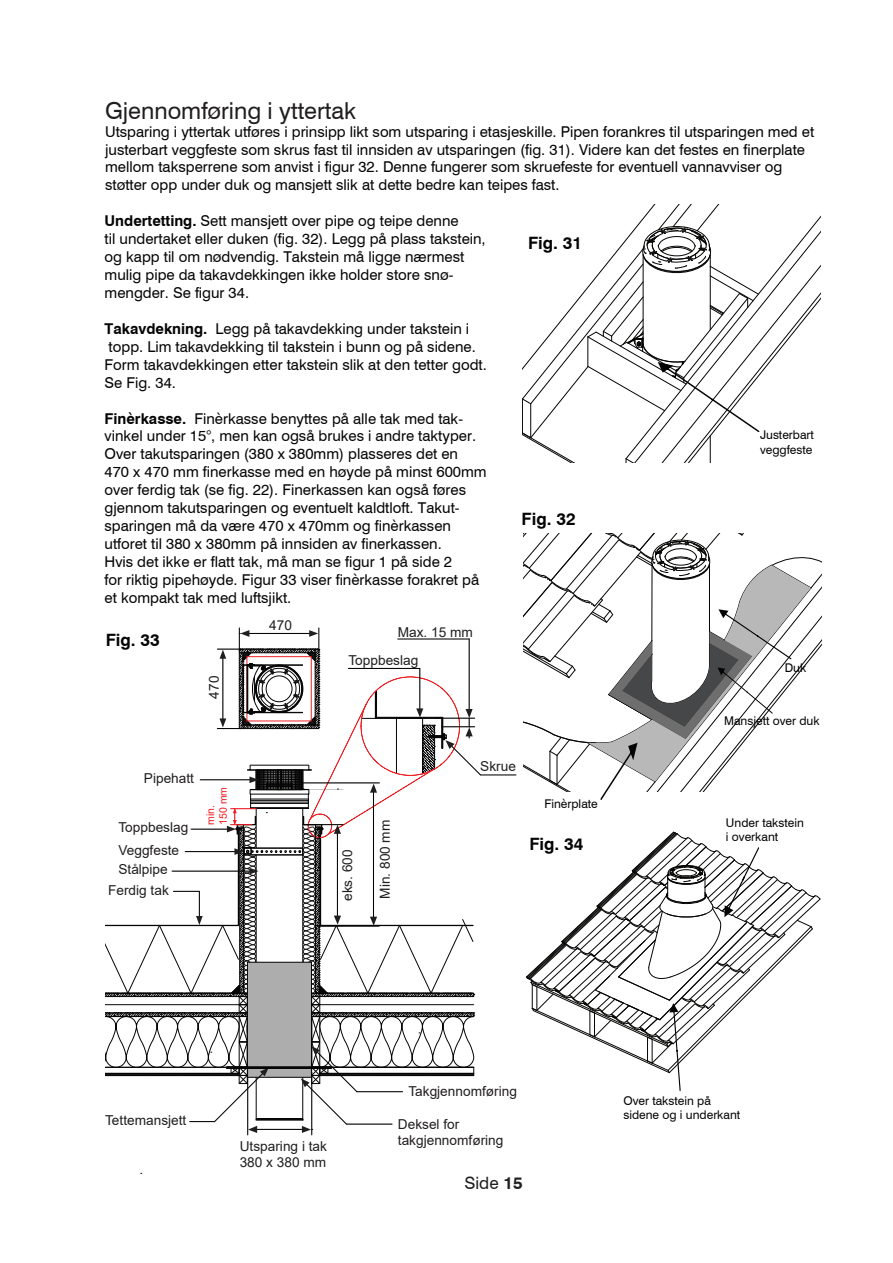
<style>
.page{position:relative;width:893px;height:1263px;background:#fff}
.page>*{position:absolute;margin:0;border:0;box-sizing:border-box;transform-origin:0 0}
.t1{font:23.4px "Swiss 721 BT";color:#211e1e}
.t2{font:700 16.95px "Swiss 721 BT";color:#040504}
.t3{font:16.95px "Swiss 721 BT";color:#211e1e}
.t4{font:15px/17.9px "Swiss 721 BT";color:#040504}
.t5{font:13.65px/16.4px "Arial";color:#211e1e}
.t6{font:12px/14.4px "Swiss 721 BT";color:#040504}
.t7{font:10.5px/12.6px "Arial";color:#ee1d23}
.s1{font-weight:700}
</style>
<div class="page">
<svg style="left:524px;top:533px;width:297px;height:267px"></svg>
<hr style="left:247px;top:1072px;width:1px;height:63px;background:#040504">
<hr style="left:311px;top:1072px;width:1px;height:63px;background:#040504">
<svg style="left:105px;top:628px;width:377px;height:505px"></svg>
<hr style="left:480px;top:774px;width:36px;height:1px;background:#040504">
<svg style="left:522px;top:204px;width:298px;height:258px"></svg>
<svg style="left:526px;top:832px;width:294px;height:259px"></svg>
<h1 class="t1" style="left:105px;top:96px;width:252px">Gjennomføring i yttertak</h1>
<p class="t4" style="left:105px;top:122px;width:710px">Utsparing i yttertak utføres i prinsipp likt som utsparing i etasjeskille. Pipen forankres til utsparingen med et justerbart veggfeste som skrus fast til innsiden av utsparingen (fig. 31). Videre kan det festes en finerplate mellom taksperrene som anvist i figur 32. Denne fungerer som skruefeste for eventuell vannavviser og støtter opp under duk og mansjett slik at dette bedre kan teipes fast.</p>
<p class="t4" style="left:105px;top:212px;width:382px"><span class="s1">Undertetting.</span> Sett mansjett over pipe og teipe denne<br>til undertaket eller duken (fig. 32). Legg på plass takstein, og kapp til om nødvendig. Takstein må ligge nærmest mulig pipe da takavdekkingen ikke holder store snø&shy;mengder. Se figur 34.</p>
<p class="t4" style="left:104px;top:320px;width:384px"><span class="s1">Takavdekning.</span> Legg på takavdekking under takstein i topp. Lim takavdekking til takstein i bunn og på sidene.<br>Form takavdekkingen etter takstein slik at den tetter godt.<br>Se Fig. 34.</p>
<p class="t4" style="left:104px;top:409px;width:384px"><span class="s1">Finèrkasse.</span> Finèrkasse benyttes på alle tak med tak&shy;vinkel under 15°, men kan også brukes i andre taktyper.<br>Over takutsparingen (380 x 380mm) plasseres det en<br>470 x 470 mm finerkasse med en høyde på minst 600mm over ferdig tak (se fig. 22). Finerkassen kan også føres gjennom takutsparingen og eventuelt kaldtloft. Takut&shy;sparingen må da være 470 x 470mm og finèrkassen utforet til 380 x 380mm på innsiden av finerkassen.<br>Hvis det ikke er flatt tak, må man se figur 1 på side 2<br>for riktig pipehøyde. Figur 33 viser finèrkasse forakret på et kompakt tak med luftsjikt.</p>
<p class="t2" style="left:106px;top:630px;width:56px">Fig. 33</p>
<p class="t5" style="left:206px;top:699px;width:24px;rotate:-90deg">470</p>
<p class="t5" style="left:269px;top:617px;width:24px">470</p>
<p class="t5" style="left:398px;top:624px;width:77px">Max. 15 mm</p>
<p class="t5" style="left:348px;top:652px;width:71px">Toppbeslag</p>
<p class="t2" style="left:528px;top:233px;width:56px">Fig. 31</p>
<p class="t2" style="left:521px;top:509px;width:56px">Fig. 32</p>
<p class="t5" style="left:144px;top:770px;width:52px">Pipehatt</p>
<p class="t5" style="left:118px;top:819px;width:71px">Toppbeslag</p>
<p class="t5" style="left:118px;top:842px;width:62px">Veggfeste</p>
<p class="t5" style="left:118px;top:861px;width:51px">Stålpipe</p>
<p class="t5" style="left:108px;top:882px;width:62px">Ferdig tak</p>
<p class="t7" style="left:204px;top:825px;width:39px;rotate:-90deg">min.<br>150 mm</p>
<p class="t5" style="left:339px;top:901px;width:53px;rotate:-90deg">eks. 600</p>
<p class="t5" style="left:376px;top:899px;width:80px;rotate:-90deg">Min. 800 mm</p>
<p class="t5" style="left:480px;top:758px;width:37px">Skrue</p>
<p class="t6" style="left:544px;top:796px;width:55px">Finèrplate</p>
<p class="t2" style="left:529px;top:834px;width:56px">Fig. 34</p>
<p class="t6" style="left:760px;top:428px;width:55px">Justerbart veggfeste</p>
<p class="t6" style="left:784px;top:660px;width:23px">Duk</p>
<p class="t6" style="left:724px;top:714px;width:97px">Mansjett over duk</p>
<p class="t6" style="left:726px;top:815px;width:79px">Under takstein i overkant</p>
<p class="t5" style="left:105px;top:1112px;width:83px">Tettemansjett</p>
<p class="t5" style="left:240px;top:1138px;width:89px">Utsparing i tak<br>380 x 380 mm</p>
<p class="t5" style="left:408px;top:1083px;width:110px">Takgjennomføring</p>
<p class="t5" style="left:398px;top:1116px;width:107px">Deksel for takgjennomføring</p>
<p class="t3" style="left:464px;top:1172px;width:60px">Side <span class="s1">15</span></p>
<p class="t6" style="left:623px;top:1093px;width:118px">Over takstein på sidene og i underkant</p>
</div>
